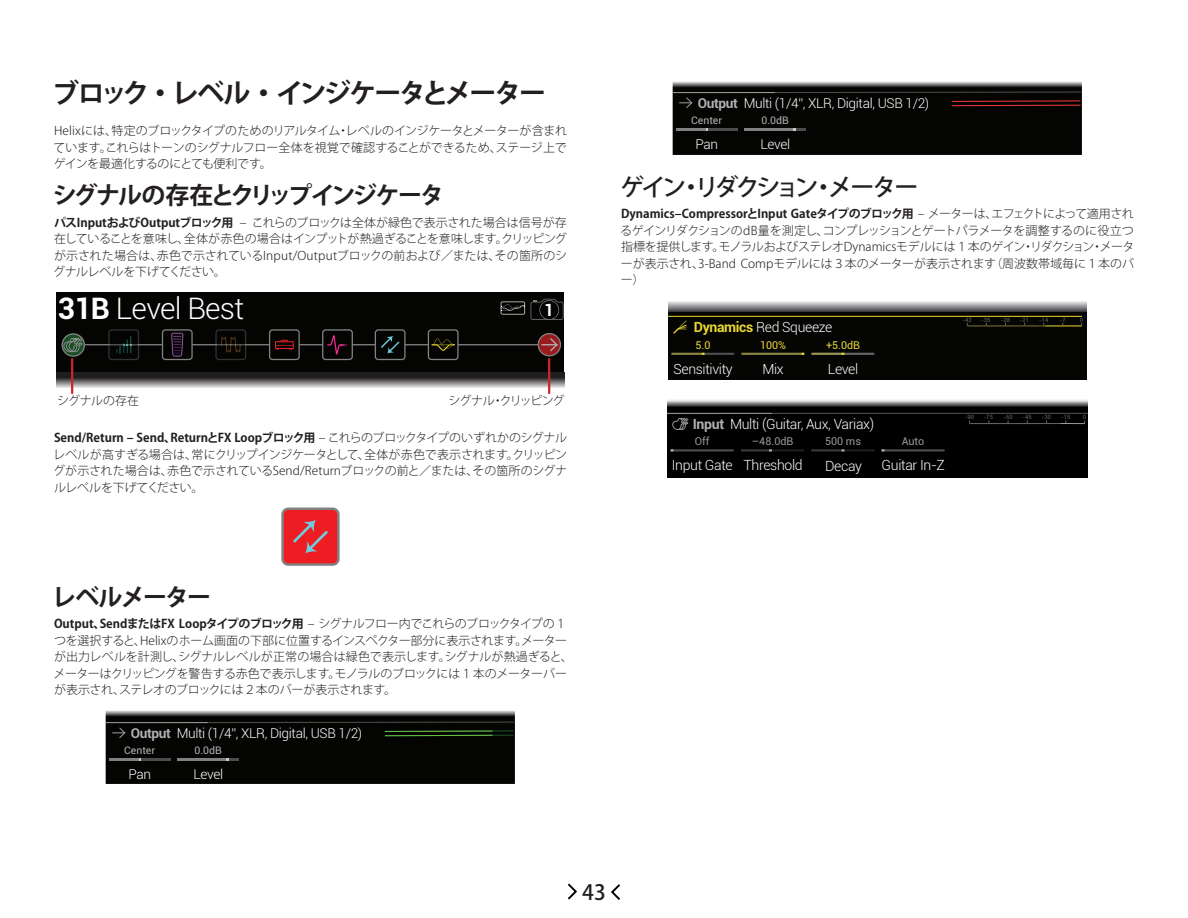
<style>
.page{position:relative;width:1188px;height:918px;background:#fff}
.page>*{position:absolute;margin:0;border:0;box-sizing:border-box;transform-origin:0 0}
.t1{font:300 30px "Roboto";letter-spacing:-.025em;color:#fff}
._02_Large_Section_He{font:700 27px "Koz Go Pro";letter-spacing:-.08em;color:#231f20}
._03_Small_Section_He{font:700 24px "Koz Go Pro";letter-spacing:-.08em;color:#231f20}
._03_Small_Section_He-2{font:500 24px "Koz Go Pro";letter-spacing:-.12em;color:#231f20}
.t2{font:500 21px "Koz Go Pro";color:#231f20}
.t3{font:700 16.95px "Roboto";color:#fff}
.t4{font:300 14.1px "Roboto";letter-spacing:-.025em;color:#fff}
.t5{font:300 13.95px "Roboto";letter-spacing:-.025em;color:#fff}
.t6{font:300 13.65px "Roboto";letter-spacing:-.025em;color:#fff}
.Body{font:300 12px/16.5px "Koz Go Pro";letter-spacing:-.01em;color:#231f20;text-align:justify}
.Captionz{font:300 12px "Koz Go Pro";letter-spacing:-.095em;color:#231f20}
.Captionz-2{font:300 12px "Koz Go Pro";letter-spacing:-.015em;color:#231f20}
.t7{font:10.8px "Roboto";color:#979797}
.t8{font:10.8px "Roboto";color:#e8d831}
.t9{font:10.5px "Roboto";color:#b3b3b3}
.t10{font:5.85px "Roboto";letter-spacing:.02em;color:#676767}
.t11{font:5.7px "Roboto";letter-spacing:.02em;color:#676666}
.s1{font-weight:700}
.s2{font-weight:700;color:#b1b1b1}
.s3{font-weight:700;color:#e8d831}
</style>
<div class="page">
<svg style="left:568px;top:884px;width:9px;height:16px"></svg>
<svg style="left:611px;top:884px;width:9px;height:16px"></svg>
<div style="left:56px;top:292px;width:508px;height:96px;background:#040503"></div>
<svg style="left:501px;top:302px;width:24px;height:13px"></svg>
<hr style="left:84px;top:344px;width:455px;height:1px;background:#808180">
<svg style="left:215px;top:329px;width:31px;height:31px"></svg>
<svg style="left:108px;top:329px;width:31px;height:31px"></svg>
<svg style="left:322px;top:329px;width:31px;height:31px"></svg>
<svg style="left:428px;top:329px;width:31px;height:31px"></svg>
<svg style="left:538px;top:333px;width:23px;height:23px"></svg>
<svg style="left:162px;top:329px;width:31px;height:31px"></svg>
<svg style="left:375px;top:329px;width:31px;height:31px"></svg>
<svg style="left:269px;top:329px;width:31px;height:31px"></svg>
<svg style="left:531px;top:299px;width:33px;height:21px"></svg>
<svg style="left:62px;top:333px;width:23px;height:24px"></svg>
<svg style="left:57px;top:372px;width:507px;height:16px;background:#646262"></svg>
<hr style="left:71px;top:359px;width:2px;height:34px;background:#d1232a">
<hr style="left:548px;top:359px;width:2px;height:34px;background:#d1232a">
<svg style="left:281px;top:508px;width:59px;height:58px;background:#d63c41"></svg>
<svg style="left:106px;top:711px;width:409px;height:73px;background:#10120f"></svg>
<svg style="left:673px;top:82px;width:409px;height:73px;background:#11100f"></svg>
<div style="left:668px;top:300px;width:419px;height:80px;background:#050504"></div>
<hr style="left:668px;top:316px;width:414px;height:1px;background:#e8d831">
<hr style="left:1045px;top:325px;width:37px;height:1px;background:#e8d831">
<hr style="left:967px;top:325px;width:78px;height:1px;background:#e8d831">
<hr style="left:812px;top:353px;width:62px;height:2px;background:#676666">
<hr style="left:671px;top:353px;width:63px;height:2px;background:#4d4d4d">
<hr style="left:812px;top:353px;width:29px;height:2px;background:#e8d831">
<hr style="left:741px;top:353px;width:60px;height:2px;background:#e8d831">
<hr style="left:671px;top:353px;width:31px;height:2px;background:#e8d831">
<svg style="left:668px;top:300px;width:419px;height:12px;background:#9d9ea0"></svg>
<svg style="left:674px;top:321px;width:13px;height:12px"></svg>
<svg style="left:667px;top:400px;width:421px;height:78px;background:#0d0d0d"></svg>
<hr style="left:667px;top:413px;width:105px;height:1px;background:#999">
<hr style="left:882px;top:449px;width:63px;height:2px;background:#4d4d4d">
<svg style="left:672px;top:418px;width:16px;height:12px"></svg>
<hr style="left:741px;top:449px;width:63px;height:2px;background:#4d4d4d">
<hr style="left:811px;top:449px;width:63px;height:2px;background:#4d4d4d">
<hr style="left:811px;top:449px;width:31px;height:2px;background:#cacaca">
<hr style="left:741px;top:449px;width:28px;height:2px;background:#cacaca">
<hr style="left:671px;top:449px;width:63px;height:2px;background:#4d4d4d">
<hr style="left:772px;top:413px;width:316px;height:1px;background:#4d4d4d">
<hr style="left:969px;top:423px;width:91px;height:1px;background:#666">
<svg style="left:1060px;top:420px;width:25px;height:4px"></svg>
<p class="_02_Large_Section_He" style="left:52px;top:75px;width:496px">ブロック・レベル・インジケータとメーター</p>
<p class="Body" style="left:54px;top:123px;width:515px">Helixには、特定のブロックタイプのためのリアルタイム・レベルのインジケータとメーターが含まれています。これらはトーンのシグナルフロー全体を視覚で確認することができるため、ステージ上でゲインを最適化するのにとても便利です。</p>
<p class="_03_Small_Section_He" style="left:53px;top:180px;width:393px">シグナルの存在とクリップインジケータ</p>
<p class="Body" style="left:53px;top:214px;width:516px"><span class="s1">パスInputおよびOutputブロック用</span> – これらのブロックは全体が緑色で表示された場合は信号が存在していることを意味し、全体が赤色の場合はインプットが熱過ぎることを意味します。クリッピングが示された場合は、赤色で示されているInput/Outputブロックの前および／または、その箇所のシグナルレベルを下げてください。</p>
<p class="t1" style="left:58px;top:288px;width:188px"><span class="s1">31B</span> Level Best</p>
<p class="t3" style="left:544px;top:298px;width:11px">1</p>
<p class="Captionz-2" style="left:57px;top:393px;width:84px">シグナルの存在</p>
<p class="Captionz" style="left:449px;top:393px;width:117px">シグナル・クリッピング</p>
<p class="Body" style="left:53px;top:430px;width:516px"><span class="s1">Send/Return – Send、ReturnとFX Loopブロック用</span> – これらのブロックタイプのいずれかのシグナルレベルが高すぎる場合は、常にクリップインジケータとして、全体が赤色で表示されます。クリッピングが示された場合は、赤色で示されているSend/Returnブロックの前と／または、その箇所のシグナルレベルを下げてください。</p>
<p class="_03_Small_Section_He" style="left:52px;top:581px;width:161px">レベルメーター</p>
<p class="Body" style="left:54px;top:615px;width:521px;text-align:left"><span class="s1">Output、SendまたはFX Loopタイプのブロック用</span> – シグナルフロー内でこれらのブロックタイプの１つを選択すると、Helixのホーム画面の下部に位置するインスペクター部分に表示されます。メーターが出力レベルを計測し、シグナルレベルが正常の場合は緑色で表示します。シグナルが熱過ぎると、メーターはクリッピングを警告する赤色で表示します。モノラルのブロックには１本のメーターバーが表示され、ステレオのブロックには２本のバーが表示されます。</p>
<p class="t6" style="left:131px;top:723px;width:233px"><span class="s2">Output</span> Multi (1/4”, XLR, Digital, USB 1/2)</p>
<p class="t9" style="left:124px;top:743px;width:32px">Center</p>
<p class="t6" style="left:129px;top:764px;width:24px">Pan</p>
<p class="t9" style="left:194px;top:743px;width:29px">0.0dB</p>
<p class="t6" style="left:193px;top:764px;width:31px">Level</p>
<p class="t6" style="left:698px;top:93px;width:233px"><span class="s2">Output</span> Multi (1/4”, XLR, Digital, USB 1/2)</p>
<p class="t9" style="left:691px;top:113px;width:32px">Center</p>
<p class="t6" style="left:696px;top:134px;width:24px">Pan</p>
<p class="t9" style="left:761px;top:113px;width:29px">0.0dB</p>
<p class="t6" style="left:760px;top:134px;width:31px">Level</p>
<p class="_03_Small_Section_He-2" style="left:620px;top:172px;width:300px">ゲイン・リダクション・メーター</p>
<p class="Body" style="left:620px;top:206px;width:516px"><span class="s1">Dynamics–CompressorとInput Gateタイプのブロック用</span> – メーターは、エフェクトによって適用されるゲインリダクションのdB量を測定し、コンプレッションとゲートパラメータを調整するのに役立つ指標を提供します。モノラルおよびステレオDynamicsモデルには１本のゲイン・リダクション・メーターが表示され、3-Band Compモデルには３本のメーターが表示されます（周波数帯域毎に１本のバー）</p>
<p class="t5" style="left:694px;top:317px;width:140px"><span class="s3">Dynamics</span> Red Squeeze</p>
<p class="t8" style="left:696px;top:337px;width:16px">5.0</p>
<p class="t8" style="left:760px;top:337px;width:28px">100%</p>
<p class="t8" style="left:826px;top:337px;width:36px">+5.0dB</p>
<p class="t5" style="left:673px;top:359px;width:61px">Sensitivity</p>
<p class="t5" style="left:762px;top:359px;width:23px">Mix</p>
<p class="t5" style="left:828px;top:359px;width:32px">Level</p>
<p class="t4" style="left:693px;top:414px;width:183px"><span class="s2">Input</span> Multi (Guitar, Aux, Variax)</p>
<p class="t4" style="left:672px;top:456px;width:132px">Input Gate Threshold</p>
<p class="t4" style="left:825px;top:456px;width:38px">Decay</p>
<p class="t7" style="left:695px;top:434px;width:16px">Off</p>
<p class="t7" style="left:752px;top:434px;width:43px">–48.0dB</p>
<p class="t7" style="left:825px;top:434px;width:38px">500 ms</p>
<p class="t7" style="left:902px;top:434px;width:24px">Auto</p>
<p class="t4" style="left:882px;top:456px;width:65px">Guitar In-Z</p>
<p class="t11" style="left:962px;top:316px;width:11px">-42</p>
<p class="t11" style="left:981px;top:316px;width:11px">-35</p>
<p class="t11" style="left:1001px;top:316px;width:11px">-28</p>
<p class="t11" style="left:1020px;top:316px;width:11px">-21</p>
<p class="t11" style="left:1039px;top:316px;width:11px">-14</p>
<p class="t11" style="left:1060px;top:316px;width:7px">-7</p>
<p class="t11" style="left:1080px;top:316px;width:5px">0</p>
<p class="t10" style="left:965px;top:413px;width:11px">-90</p>
<p class="t10" style="left:984px;top:413px;width:11px">-75</p>
<p class="t10" style="left:1003px;top:413px;width:11px">-60</p>
<p class="t10" style="left:1023px;top:413px;width:11px">-45</p>
<p class="t10" style="left:1042px;top:413px;width:11px">-30</p>
<p class="t10" style="left:1061px;top:413px;width:11px">-15</p>
<p class="t10" style="left:1083px;top:413px;width:5px">0</p>
<h3 class="t2" style="left:582px;top:879px;width:25px">43</h3>
</div>
